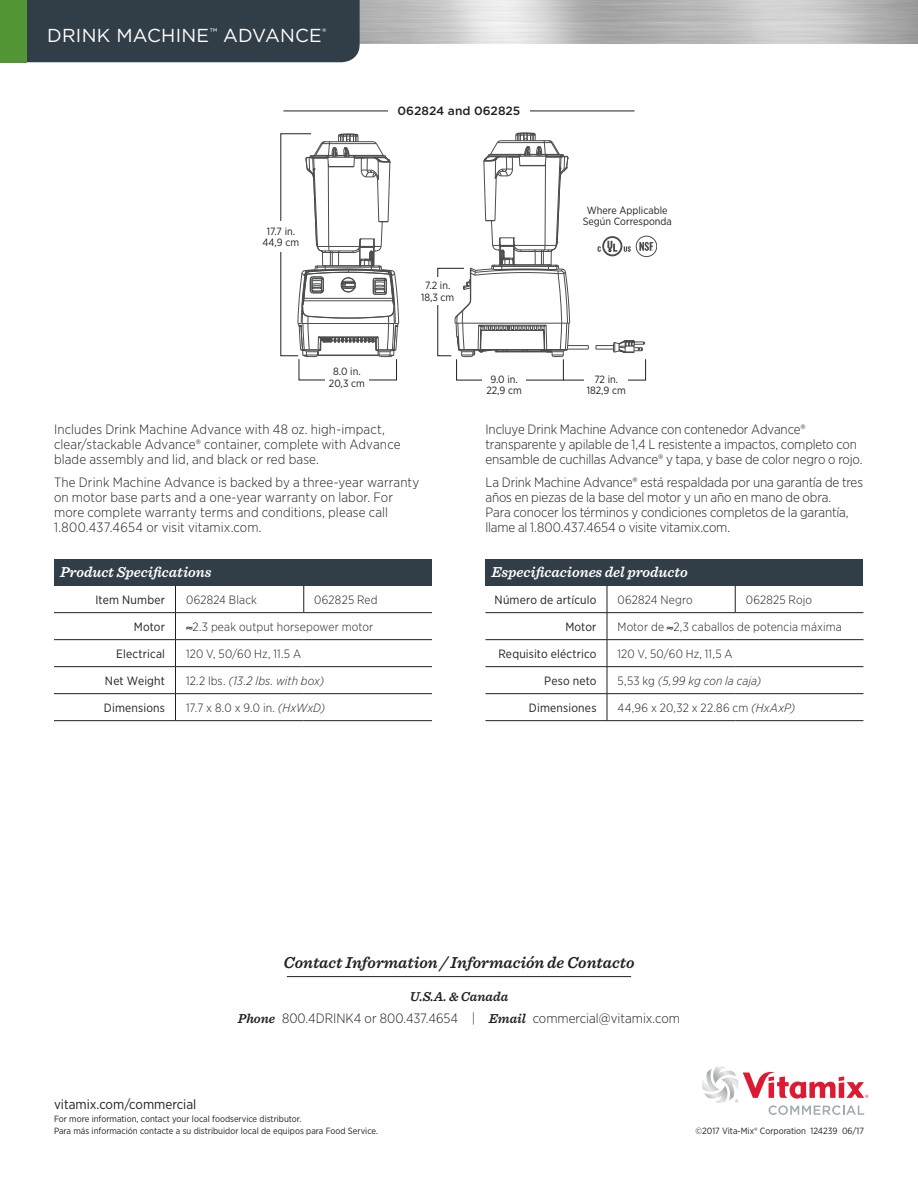
<style>
.page{position:relative;width:918px;height:1188px;background:#fff}
.page>*{position:absolute;margin:0;border:0;box-sizing:border-box;transform-origin:0 0}
.Machine_Name{font:18.75px "Gotham";letter-spacing:.015em;color:#fff}
.t1{font:italic 600 16.5px "Sentinel";color:#231f20}
.Table_Header{font:italic 600 15px "Sentinel";color:#fff}
.Back_Page_Text{font:300 13.5px/15px "Gotham Narrow";letter-spacing:-.005em;color:#231f20}
.t2{font:13.5px "Gotham Narrow";color:#231f20}
.t3{font:italic 600 13.5px "Sentinel";color:#231f20}
.Table_Text{font:300 12px "Gotham Narrow";letter-spacing:.015em;color:#231f20}
.Table_Sub_Header{font:12px "Gotham Narrow";letter-spacing:.015em;color:#231f20}
.Table_Text-2{font:italic 300 12px "Gotham Narrow";letter-spacing:.005em;color:#231f20}
.t4{font:500 12px "Gotham";color:#231f20}
.Measurements{font:10.5px/11.2px "Gotham Narrow";color:#231f20;text-align:center}
.t5{font:9px "Gotham Narrow";color:#231f20}
.s1{font-style:normal}
.s2{font-style:italic}
.s3{font-family:"Sentinel";font-weight:600;font-style:italic}
</style>
<div class="page">
<hr style="left:287px;top:976px;width:344px;height:1px;background:#231f20">
<svg style="left:702px;top:1067px;width:166px;height:48px"></svg>
<div style="left:27px;top:0;width:333px;height:62px;background:#313e48"></div>
<div style="left:0;top:0;width:27px;height:62px;background:#529635"></div>
<div style="left:54px;top:559px;width:378px;height:27px;background:#313e48"></div>
<hr style="left:54px;top:639px;width:122px;height:1px;background:#231f20">
<hr style="left:54px;top:666px;width:122px;height:1px;background:#231f20">
<hr style="left:54px;top:693px;width:122px;height:1px;background:#231f20">
<hr style="left:54px;top:720px;width:122px;height:1px;background:#231f20">
<hr style="left:176px;top:639px;width:128px;height:1px;background:#231f20">
<hr style="left:304px;top:639px;width:128px;height:1px;background:#231f20">
<hr style="left:176px;top:666px;width:128px;height:1px;background:#231f20">
<hr style="left:304px;top:666px;width:128px;height:1px;background:#231f20">
<hr style="left:176px;top:693px;width:128px;height:1px;background:#231f20">
<hr style="left:304px;top:693px;width:128px;height:1px;background:#231f20">
<hr style="left:176px;top:720px;width:128px;height:1px;background:#231f20">
<hr style="left:304px;top:720px;width:128px;height:1px;background:#231f20">
<hr style="left:54px;top:612px;width:122px;height:1px;background:#231f20">
<hr style="left:304px;top:612px;width:128px;height:1px;background:#231f20">
<svg style="left:175px;top:586px;width:1px;height:134px"></svg>
<svg style="left:303px;top:586px;width:1px;height:26px"></svg>
<hr style="left:176px;top:612px;width:128px;height:1px;background:#231f20">
<div style="left:636px;top:236px;width:21px;height:21px;border:1px solid #4b4c4d;border-radius:50%"></div>
<div style="left:485px;top:559px;width:378px;height:27px;background:#313e48"></div>
<hr style="left:485px;top:639px;width:122px;height:1px;background:#231f20">
<hr style="left:485px;top:666px;width:122px;height:1px;background:#231f20">
<hr style="left:485px;top:693px;width:122px;height:1px;background:#231f20">
<hr style="left:485px;top:720px;width:122px;height:1px;background:#231f20">
<hr style="left:607px;top:639px;width:128px;height:1px;background:#231f20">
<hr style="left:735px;top:639px;width:128px;height:1px;background:#231f20">
<hr style="left:607px;top:666px;width:128px;height:1px;background:#231f20">
<hr style="left:735px;top:666px;width:128px;height:1px;background:#231f20">
<hr style="left:607px;top:693px;width:128px;height:1px;background:#231f20">
<hr style="left:735px;top:693px;width:128px;height:1px;background:#231f20">
<hr style="left:607px;top:720px;width:128px;height:1px;background:#231f20">
<hr style="left:735px;top:720px;width:128px;height:1px;background:#231f20">
<hr style="left:485px;top:612px;width:122px;height:1px;background:#231f20">
<hr style="left:735px;top:612px;width:128px;height:1px;background:#231f20">
<svg style="left:607px;top:586px;width:1px;height:134px"></svg>
<svg style="left:735px;top:586px;width:1px;height:26px"></svg>
<hr style="left:607px;top:612px;width:128px;height:1px;background:#231f20">
<hr style="left:284px;top:111px;width:350px;height:1px;background:#231f20">
<div style="left:388px;top:103px;width:142px;height:15px;background:#fff"></div>
<svg style="left:280px;top:133px;width:119px;height:224px"></svg>
<div style="left:257px;top:221px;width:48px;height:31px;background:#fff"></div>
<svg style="left:437px;top:133px;width:216px;height:247px"></svg>
<p class="Machine_Name" style="left:47px;top:23px;width:281px">DRINK MACHINE<sup>™</sup> ADVANCE<sup>®</sup></p>
<p class="t4" style="left:398px;top:103px;width:124px">062824 and 062825</p>
<p class="Measurements" style="left:267px;top:226px;width:30px">17.7 in.</p>
<p class="Measurements" style="left:263px;top:237px;width:38px">44,9 cm</p>
<p class="Measurements" style="left:333px;top:366px;width:29px">8.0 in.</p>
<p class="Measurements" style="left:329px;top:377px;width:38px">20,3 cm</p>
<p class="Measurements" style="left:425px;top:280px;width:27px">7.2 in.</p>
<p class="Measurements" style="left:421px;top:291px;width:35px">18,3 cm</p>
<p class="Measurements" style="left:490px;top:374px;width:29px">9.0 in.</p>
<p class="Measurements" style="left:486px;top:385px;width:37px">22,9 cm</p>
<p class="Measurements" style="left:583px;top:205px;width:91px">Where Applicable<br>Según Corresponda</p>
<p class="Measurements" style="left:594px;top:373px;width:25px">72 in.</p>
<p class="Measurements" style="left:587px;top:385px;width:41px">182,9 cm</p>
<p class="Back_Page_Text" style="left:54px;top:422px;width:348px">Includes Drink Machine Advance with 48 oz. high-impact, clear/stackable Advance® container, complete with Advance blade assembly and lid, and black or red base.</p>
<p class="Back_Page_Text" style="left:54px;top:474px;width:367px">The Drink Machine Advance is backed by a three-year warranty on motor base parts and a one-year warranty on labor. For more complete warranty terms and conditions, please call 1.800.437.4654 or visit vitamix.com.</p>
<p class="Table_Header" style="left:60px;top:561px;width:153px">Product Specifications</p>
<p class="Table_Sub_Header" style="left:95px;top:592px;width:71px">Item Number</p>
<p class="Table_Text" style="left:186px;top:592px;width:73px">062824 Black</p>
<p class="Table_Text" style="left:314px;top:592px;width:65px">062825 Red</p>
<p class="Table_Sub_Header" style="left:134px;top:619px;width:33px">Motor</p>
<p class="Table_Text" style="left:186px;top:619px;width:189px">≈2.3 peak output horsepower motor</p>
<p class="Table_Sub_Header" style="left:116px;top:646px;width:50px">Electrical</p>
<p class="Table_Text" style="left:186px;top:646px;width:117px">120 V, 50/60 Hz, 11.5 A</p>
<p class="Table_Sub_Header" style="left:105px;top:673px;width:62px">Net Weight</p>
<p class="Table_Text-2" style="left:186px;top:673px;width:140px"><span class="s1">12.2 lbs.</span> (13.2 lbs. with box)</p>
<p class="Table_Sub_Header" style="left:104px;top:700px;width:63px">Dimensions</p>
<p class="Table_Text" style="left:186px;top:700px;width:141px">17.7 x 8.0 x 9.0 in. <span class="s2">(HxWxD)</span></p>
<p class="Back_Page_Text" style="left:485px;top:422px;width:379px">Incluye Drink Machine Advance con contenedor Advance® transparente y apilable de 1,4 L resistente a impactos, completo con ensamble de cuchillas Advance® y tapa, y base de color negro o rojo.</p>
<p class="Back_Page_Text" style="left:485px;top:474px;width:379px">La Drink Machine Advance® está respaldada por una garantía de tres años en piezas de la base del motor y un año en mano de obra.<br>Para conocer los términos y condiciones completos de la garantía, llame al 1.800.437.4654 o visite vitamix.com.</p>
<p class="Table_Header" style="left:491px;top:561px;width:198px">Especificaciones del producto</p>
<p class="Table_Sub_Header" style="left:495px;top:592px;width:103px">Número de artículo</p>
<p class="Table_Text" style="left:617px;top:592px;width:77px">062824 Negro</p>
<p class="Table_Text" style="left:746px;top:592px;width:68px">062825 Rojo</p>
<p class="Table_Sub_Header" style="left:565px;top:619px;width:33px">Motor</p>
<p class="Table_Text" style="left:617px;top:619px;width:226px">Motor de ≈2,3 caballos de potencia máxima</p>
<p class="Table_Sub_Header" style="left:498px;top:646px;width:100px">Requisito eléctrico</p>
<p class="Table_Text" style="left:617px;top:646px;width:117px">120 V, 50/60 Hz, 11,5 A</p>
<p class="Table_Sub_Header" style="left:544px;top:673px;width:54px">Peso neto</p>
<p class="Table_Text-2" style="left:617px;top:673px;width:145px"><span class="s1">5,53 kg</span> (5,99 kg con la caja)</p>
<p class="Table_Sub_Header" style="left:529px;top:700px;width:69px">Dimensiones</p>
<p class="Table_Text" style="left:617px;top:700px;width:179px">44,96 x 20,32 x 22.86 cm <span class="s2">(HxAxP)</span></p>
<p class="t1" style="left:284px;top:950px;width:352px">Contact Information / Información de Contacto</p>
<p class="t3" style="left:410px;top:986px;width:100px">U.S.A. &amp; Canada</p>
<p class="Back_Page_Text" style="left:238px;top:1010px;width:444px"><span class="s3">Phone</span> 800.4DRINK4 or 800.437.4654 | <span class="s3">Email</span> commercial@vitamix.com</p>
<p class="t2" style="left:54px;top:1096px;width:144px">vitamix.com/commercial</p>
<p class="t5" style="left:54px;top:1113px;width:249px">For more information, contact your local foodservice distributor.</p>
<p class="t5" style="left:54px;top:1125px;width:326px">Para más información contacte a su distribuidor local de equipos para Food Service.</p>
<p class="t5" style="left:696px;top:1125px;width:170px">©2017 Vita-Mix® Corporation 124239 06/17</p>
</div>
